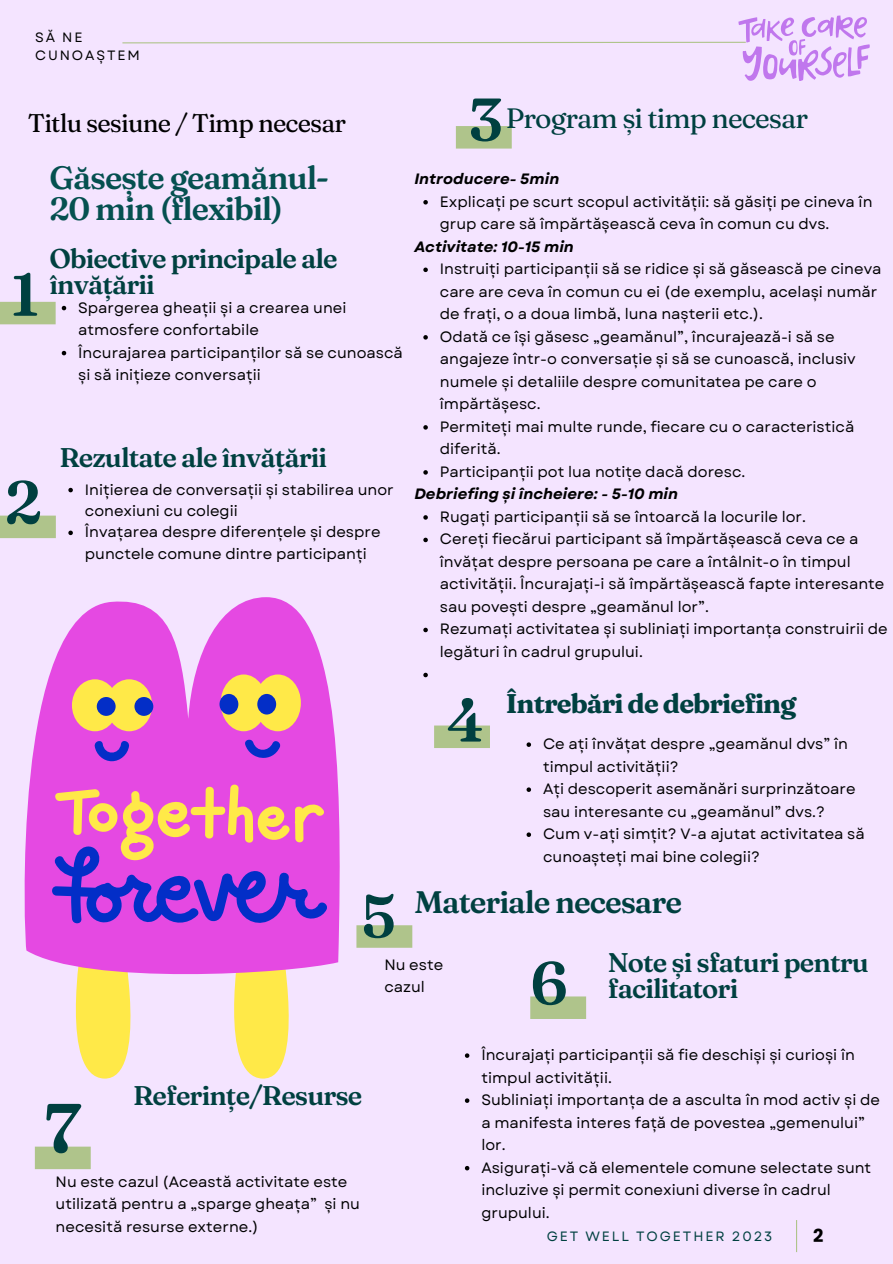
<style>
.page{position:relative;width:893px;height:1264px;background:#fff}
.page>*{position:absolute;margin:0;border:0;box-sizing:border-box;transform-origin:0 0}
.t1{font:600 69px "Fraunces 9 pt";color:#004040}
.t2{font:600 60px "Fraunces 9 pt";color:#004040}
.t3{font:600 32.25px/31px "Fraunces 9 pt";letter-spacing:-.035em;color:#055050}
.t4{font:600 31.05px "Fraunces 9 pt";letter-spacing:-.035em;color:#004040}
.t5{font:28.05px "Fraunces 9 pt";letter-spacing:-.03em;color:#004040}
.t6{font:600 27px/25.8px "Fraunces 9 pt";letter-spacing:-.035em;color:#004040}
.t7{font:700 27px "Fraunces 9 pt";letter-spacing:-.03em;color:#004040}
.t8{font:25.5px "Fraunces 9 pt";letter-spacing:-.035em;color:#000}
.t9{font:700 18px "Poppins";color:#000}
.t10{font:15px/22.5px "Garet";color:#000}
.t11{font:italic 700 15px "Garet";color:#000}
.t12{font:13.5px "Garet";letter-spacing:.14em;color:#004040}
.t13{font:13.5px/18px "Garet";letter-spacing:.14em;color:#000}
</style>
<div class="page">
<div style="left:0;top:0;width:892px;height:1263px;background:#f4e4ff"></div>
<hr style="left:796px;top:1219px;width:1px;height:32px;background:#afc48b">
<div style="left:0;top:302px;width:56px;height:22px;background:#afc48b"></div>
<div style="left:0;top:515px;width:56px;height:23px;background:#afc48b"></div>
<div style="left:456px;top:126px;width:55px;height:22px;background:#afc48b"></div>
<div style="left:434px;top:725px;width:56px;height:23px;background:#afc48b"></div>
<div style="left:356px;top:925px;width:56px;height:22px;background:#afc48b"></div>
<div style="left:530px;top:996px;width:56px;height:22px;background:#afc48b"></div>
<div style="left:35px;top:1146px;width:56px;height:23px;background:#afc48b"></div>
<svg style="left:122px;top:16px;width:747px;height:65px"></svg>
<svg style="left:75px;top:985px;width:56px;height:94px;background:#fde863"></svg>
<svg style="left:234px;top:985px;width:55px;height:94px;background:#fde860"></svg>
<svg style="left:24px;top:597px;width:316px;height:388px;fill:#e549e2"></svg>
<svg style="left:53px;top:674px;width:273px;height:20px;background:#ef89a9"></svg>
<svg style="left:50px;top:694px;width:279px;height:232px;background:#c95dc7"></svg>
<svg style="left:62px;top:306px;width:4px;height:4px"></svg>
<svg style="left:62px;top:351px;width:4px;height:4px"></svg>
<svg style="left:68px;top:488px;width:5px;height:4px"></svg>
<svg style="left:68px;top:530px;width:5px;height:5px"></svg>
<svg style="left:423px;top:200px;width:5px;height:4px"></svg>
<svg style="left:423px;top:267px;width:5px;height:5px"></svg>
<svg style="left:423px;top:335px;width:5px;height:4px"></svg>
<svg style="left:423px;top:425px;width:5px;height:4px"></svg>
<svg style="left:423px;top:470px;width:5px;height:4px"></svg>
<svg style="left:423px;top:515px;width:5px;height:4px"></svg>
<svg style="left:423px;top:537px;width:5px;height:5px"></svg>
<svg style="left:423px;top:627px;width:5px;height:5px"></svg>
<svg style="left:423px;top:672px;width:5px;height:5px"></svg>
<svg style="left:526px;top:742px;width:5px;height:5px"></svg>
<svg style="left:526px;top:787px;width:5px;height:5px"></svg>
<svg style="left:526px;top:832px;width:5px;height:5px"></svg>
<svg style="left:465px;top:1053px;width:4px;height:4px"></svg>
<svg style="left:465px;top:1098px;width:4px;height:4px"></svg>
<svg style="left:465px;top:1166px;width:4px;height:4px"></svg>
<p class="t13" style="left:35px;top:28px;width:106px">SĂ NE<br>CUNOAȘTEM</p>
<p class="t8" style="left:28px;top:107px;width:319px">Titlu sesiune / Timp necesar</p>
<p class="t2" style="left:11px;top:257px;width:30px">1</p>
<p class="t3" style="left:49px;top:162px;width:281px">Găsește geamănul-<br>20 min (flexibil)</p>
<p class="t6" style="left:49px;top:245px;width:289px">Obiective principale ale învățării</p>
<p class="t10" style="left:78px;top:296px;width:270px">Spargerea gheații și a crearea unei atmosfere confortabile</p>
<p class="t10" style="left:78px;top:341px;width:326px">Încurajarea participanților să se cunoască și să inițieze conversații</p>
<p class="t2" style="left:5px;top:464px;width:39px">2</p>
<p class="t6" style="left:59px;top:444px;width:269px">Rezultate ale învățării</p>
<p class="t10" style="left:85px;top:479px;width:310px;line-height:21.3px">Inițierea de conversații și stabilirea unor conexiuni cu colegii</p>
<p class="t10" style="left:85px;top:521px;width:297px;line-height:21.3px">Învațarea despre diferențele și despre punctele comune dintre participanți</p>
<p class="t2" style="left:468px;top:82px;width:35px">3</p>
<p class="t5" style="left:505px;top:101px;width:304px">Program și timp necesar</p>
<p class="t11" style="left:414px;top:168px;width:146px">Introducere- 5min</p>
<p class="t10" style="left:440px;top:190px;width:434px">Explicați pe scurt scopul activității: să găsiți pe cineva în grup care să împărtășească ceva în comun cu dvs.</p>
<p class="t11" style="left:414px;top:236px;width:161px">Activitate: 10-15 min</p>
<p class="t10" style="left:440px;top:258px;width:443px">Instruiți participanții să se ridice și să găsească pe cineva care are ceva în comun cu ei (de exemplu, același număr de frați, o a doua limbă, luna nașterii etc.).</p>
<p class="t10" style="left:440px;top:325px;width:417px">Odată ce își găsesc „geamănul”, încurajează-i să se angajeze într-o conversație și să se cunoască, inclusiv numele și detaliile despre comunitatea pe care o împărtășesc.</p>
<p class="t10" style="left:440px;top:415px;width:416px">Permiteți mai multe runde, fiecare cu o caracteristică diferită.</p>
<p class="t10" style="left:440px;top:460px;width:307px">Participanții pot lua notițe dacă doresc.</p>
<p class="t11" style="left:414px;top:483px;width:265px">Debriefing și încheiere: - 5-10 min</p>
<p class="t10" style="left:440px;top:505px;width:367px">Rugați participanții să se întoarcă la locurile lor.</p>
<p class="t10" style="left:440px;top:528px;width:446px">Cereți fiecărui participant să împărtășească ceva ce a învățat despre persoana pe care a întâlnit-o în timpul activității. Încurajați-i să împărtășească fapte interesante sau povești despre „geamănul lor”.</p>
<p class="t10" style="left:440px;top:618px;width:449px">Rezumați activitatea și subliniați importanța construirii de legături în cadrul grupului.</p>
<p class="t7" style="left:505px;top:686px;width:292px">Întrebări de debriefing</p>
<p class="t10" style="left:543px;top:732px;width:306px">Ce ați învățat despre „geamănul dvs” în timpul activității?</p>
<p class="t10" style="left:543px;top:777px;width:314px">Ați descoperit asemănări surprinzătoare sau interesante cu „geamănul” dvs.?</p>
<p class="t10" style="left:543px;top:822px;width:323px">Cum v-ați simțit? V-a ajutat activitatea să cunoașteți mai bine colegii?</p>
<p class="t2" style="left:446px;top:683px;width:39px">4</p>
<p class="t2" style="left:361px;top:878px;width:37px">5</p>
<p class="t4" style="left:414px;top:882px;width:269px">Materiale necesare</p>
<p class="t1" style="left:44px;top:1084px;width:38px">7</p>
<p class="t6" style="left:133px;top:1082px;width:231px">Referințe/Resurse</p>
<p class="t10" style="left:56px;top:1169px;width:306px">Nu este cazul (Această activitate este utilizată pentru a „sparge gheața” și nu necesită resurse externe.)</p>
<p class="t10" style="left:384px;top:953px;width:60px">Nu este cazul</p>
<p class="t2" style="left:530px;top:945px;width:39px">6</p>
<p class="t6" style="left:607px;top:949px;width:262px">Note și sfaturi pentru facilitatori</p>
<p class="t10" style="left:481px;top:1043px;width:375px">Încurajați participanții să fie deschiși și curioși în timpul activității.</p>
<p class="t10" style="left:481px;top:1088px;width:400px">Subliniați importanța de a asculta în mod activ și de a manifesta interes față de povestea „gemenului” lor.</p>
<p class="t10" style="left:481px;top:1156px;width:391px">Asigurați-vă că elementele comune selectate sunt incluzive și permit conexiuni diverse în cadrul grupului.</p>
<p class="t12" style="left:546px;top:1226px;width:227px">GET WELL TOGETHER 2023</p>
<p class="t9" style="left:813px;top:1222px;width:12px">2</p>
</div>
